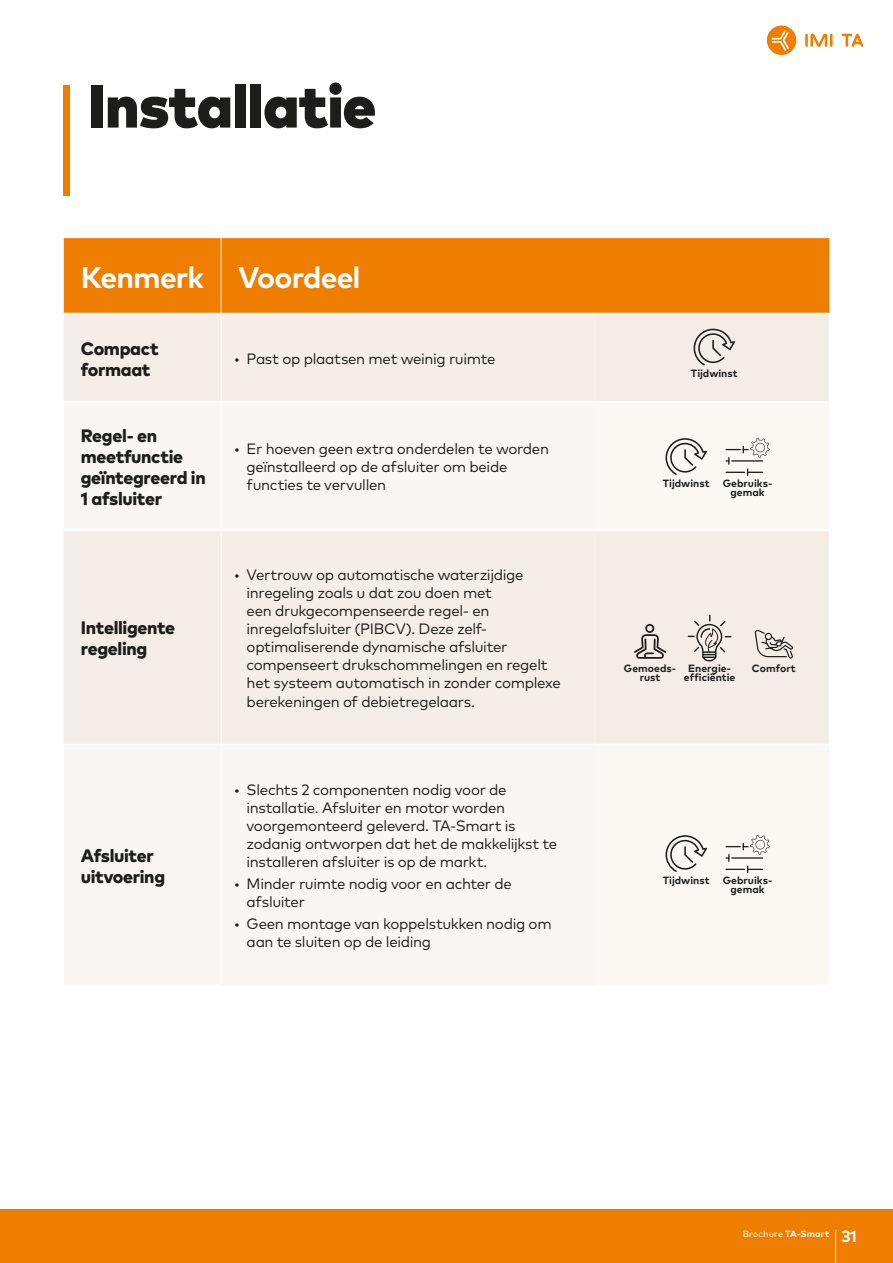
<style>
.page{position:relative;width:893px;height:1263px;background:#fff}
.page>*{position:absolute;margin:0;border:0;box-sizing:border-box;transform-origin:0 0}
.t1{font:900 60.75px "Mark Pro";letter-spacing:-.015em;color:#1d1d1b}
.t2{font:700 30px "Mark Pro";letter-spacing:-.025em;color:#fff}
.t3{font:800 18px/21px "Mark Pro";letter-spacing:-.02em;color:#1d1d1b}
.t4{font:700 16.2px "Mark Pro";color:#fff}
.t5{font:15px/18px "Mark Pro";letter-spacing:-.02em;color:#1d1d1b}
.t6{font:700 10.5px/9px "Mark Pro";color:#1d1d1b;text-align:center}
.t7{font:9px "Mark Pro";letter-spacing:.01em;color:#fff}
.s1{font-weight:700}
</style>
<div class="page">
<div style="left:64px;top:85px;width:6px;height:110px;background:#ef7d00"></div>
<div style="left:64px;top:238px;width:765px;height:75px;background:#ef7d00"></div>
<div style="left:64px;top:315px;width:157px;height:86px;background:#f5ede7"></div>
<div style="left:222px;top:315px;width:373px;height:86px;background:#f5ede7"></div>
<div style="left:595px;top:315px;width:234px;height:86px;background:#f4ede7"></div>
<svg style="left:64px;top:403px;width:531px;height:582px;fill:#faf6f3"></svg>
<svg style="left:595px;top:403px;width:234px;height:581px;fill:#fbf8f4"></svg>
<hr style="left:64px;top:529px;width:157px;height:2px;background:#fff">
<hr style="left:221px;top:529px;width:374px;height:2px;background:#fff">
<hr style="left:64px;top:744px;width:157px;height:2px;background:#fff">
<hr style="left:221px;top:744px;width:374px;height:2px;background:#fff">
<hr style="left:221px;top:402px;width:1px;height:128px;background:#fff">
<hr style="left:221px;top:530px;width:1px;height:215px;background:#fff">
<hr style="left:221px;top:745px;width:1px;height:240px;background:#fff">
<hr style="left:595px;top:529px;width:235px;height:2px;background:#fff">
<hr style="left:595px;top:744px;width:234px;height:2px;background:#fff">
<hr style="left:221px;top:238px;width:1px;height:75px;background:#fff">
<svg style="left:694px;top:329px;width:41px;height:36px"></svg>
<svg style="left:634px;top:624px;width:32px;height:35px"></svg>
<svg style="left:755px;top:630px;width:38px;height:29px"></svg>
<svg style="left:688px;top:615px;width:43px;height:46px;background:#cfc9c4"></svg>
<svg style="left:725px;top:438px;width:45px;height:38px"></svg>
<svg style="left:665px;top:438px;width:42px;height:37px"></svg>
<svg style="left:725px;top:835px;width:45px;height:38px"></svg>
<svg style="left:665px;top:835px;width:42px;height:37px"></svg>
<div style="left:0;top:1209px;width:893px;height:54px;background:#ef7d00"></div>
<svg style="left:805px;top:34px;width:27px;height:13px"></svg>
<svg style="left:841px;top:34px;width:22px;height:13px"></svg>
<svg style="left:767px;top:26px;width:29px;height:29px"></svg>
<hr style="left:835px;top:1229px;width:1px;height:34px;background:#fff">
<h1 class="t1" style="left:88px;top:59px;width:290px">Installatie</h1>
<h2 class="t2" style="left:81px;top:254px;width:281px">Kenmerk Voordeel</h2>
<p class="t3" style="left:81px;top:336px;width:79px">Compact formaat</p>
<p class="t5" style="left:234px;top:348px;width:263px">• Past op plaatsen met weinig ruimte</p>
<p class="t3" style="left:81px;top:423px;width:127px">Regel- en meetfunctie geïntegreerd in<br>1 afsluiter</p>
<p class="t3" style="left:81px;top:616px;width:96px">Intelligente regeling</p>
<p class="t3" style="left:81px;top:843px;width:86px">Afsluiter uitvoering</p>
<p class="t5" style="left:247px;top:439px;width:304px;text-indent:-13px">• Er hoeven geen extra onderdelen te worden geïnstalleerd op de afsluiter om beide functies te vervullen</p>
<p class="t5" style="left:247px;top:565px;width:316px;text-indent:-13px">• Vertrouw op automatische waterzijdige inregeling zoals u dat zou doen met<br>een drukgecompenseerde regel- en inregelafsluiter (PIBCV). Deze zelf&shy;optimaliserende dynamische afsluiter compenseert drukschommelingen en regelt het systeem automatisch in zonder complexe berekeningen of debietregelaars.</p>
<p class="t5" style="left:247px;top:779px;width:312px;text-indent:-13px">• Slechts 2 componenten nodig voor de installatie. Afsluiter en motor worden voorgemonteerd geleverd. TA-Smart is zodanig ontworpen dat het de makkelijkst te installeren afsluiter is op de markt.</p>
<p class="t5" style="left:247px;top:874px;width:267px;text-indent:-13px">• Minder ruimte nodig voor en achter de afsluiter</p>
<p class="t5" style="left:247px;top:914px;width:307px;text-indent:-13px">• Geen montage van koppelstukken nodig om aan te sluiten op de leiding</p>
<p class="t6" style="left:691px;top:368px;width:48px">Tijdwinst</p>
<p class="t6" style="left:663px;top:478px;width:48px">Tijdwinst</p>
<p class="t6" style="left:723px;top:478px;width:51px">Gebruiks&shy;gemak</p>
<p class="t6" style="left:624px;top:663px;width:54px">Gemoeds&shy;rust</p>
<p class="t6" style="left:688px;top:663px;width:44px">Energie-</p>
<p class="t6" style="left:752px;top:663px;width:45px">Comfort</p>
<p class="t6" style="left:684px;top:672px;width:53px">efficiëntie</p>
<p class="t6" style="left:663px;top:875px;width:48px">Tijdwinst</p>
<p class="t6" style="left:723px;top:875px;width:51px">Gebruiks&shy;gemak</p>
<p class="t7" style="left:743px;top:1227px;width:88px">Brochure <span class="s1">TA-Smart</span></p>
<p class="t4" style="left:841px;top:1224px;width:17px">31</p>
</div>
